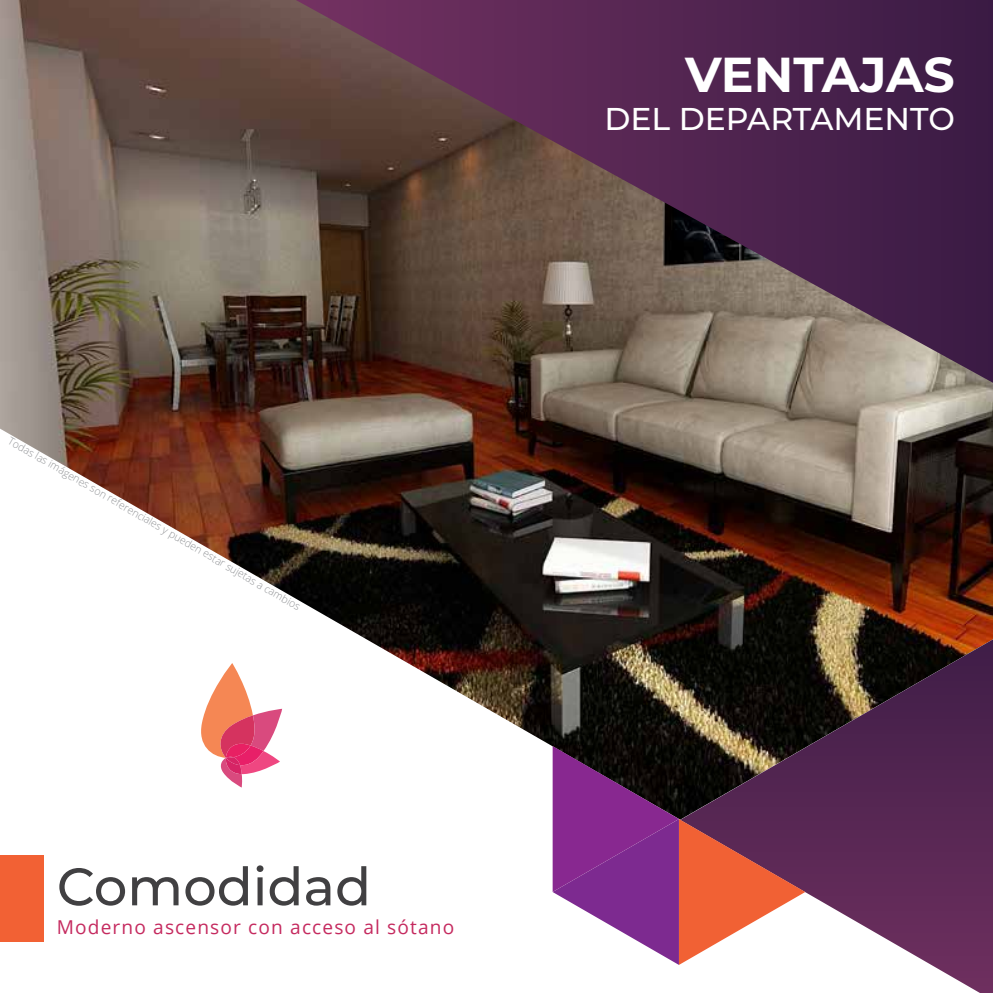
<style>
.page{position:relative;width:993px;height:993px;background:#fff}
.page>*{position:absolute;margin:0;border:0;box-sizing:border-box;transform-origin:0 0}
.t1{font:500 52.68px "Montserrat";color:#414042}
.t2{font:700 49px "Montserrat";color:#fff}
.t3{font:500 31.5px "Montserrat";color:#fff}
.t4{font:19.07px "Open Sans";letter-spacing:.06em;color:#c52a5f}
.t5{font:300 10.5px "Open Sans";color:#939598}
</style>
<div class="page">
<img style="left:0;top:0;width:992px;height:788px">
<svg style="left:296px;top:0;width:696px;height:382px;background:#5a3b4a"></svg>
<svg style="left:680px;top:639px;width:312px;height:353px;background:#64465b"></svg>
<svg style="left:552px;top:745px;width:253px;height:219px"></svg>
<div style="left:0;top:855px;width:44px;height:86px;background:#f26134"></div>
<svg style="left:197px;top:662px;width:85px;height:125px"></svg>
<p class="t5" style="left:13px;top:433px;width:337px;rotate:30deg">Todas las imágenes son referenciales y pueden estar sujetas a cambios</p>
<h1 class="t1" style="left:57px;top:849px;width:316px">Comodidad</h1>
<h3 class="t4" style="left:57px;top:913px;width:399px">Moderno ascensor con acceso al sótano</h3>
<h2 class="t2" style="left:684px;top:39px;width:271px">VENTAJAS</h2>
<h3 class="t3" style="left:604px;top:97px;width:352px">DEL DEPARTAMENTO</h3>
</div>
